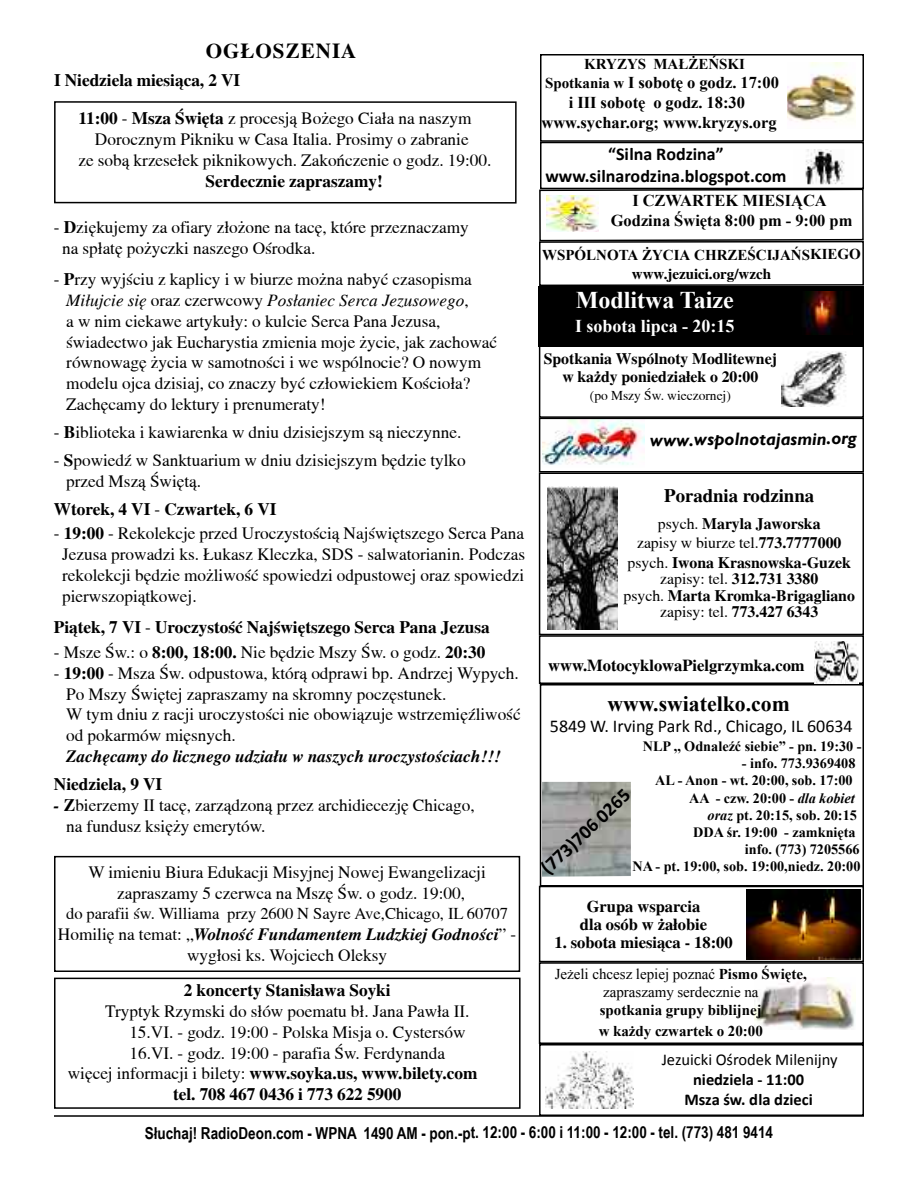
<style>
.page{position:relative;width:918px;height:1188px;background:#fff}
.page>*{position:absolute;margin:0;border:0;box-sizing:border-box;transform-origin:0 0}
.t1{font:700 24px "Times New Roman";color:#fff}
.t2{font:700 21.75px "Times New Roman";color:#000}
.t3{font:700 21px "Toronto";letter-spacing:.05em;color:#000}
.t4{font:700 19.5px "Calibri";color:#000}
.t5{font:700 18.75px "Toronto";color:#000}
.t6{font:700 18px/21.6px "Calibri";color:#000;text-align:center}
.t7{font:18px "Calibri";color:#000}
.t8{font:italic 700 18px "Gill Sans";letter-spacing:-.005em;color:#000}
.t9{font:700 18px "Times New Roman";color:#fff}
.t10{font:17.25px/20.7px "Toronto";color:#000}
.t11{font:700 17.25px "Toronto";color:#000}
.t12{font:italic 700 17.25px "Toronto";color:#000}
.t13{font:700 16.5px/19.8px "Times New Roman";color:#000;text-align:center}
.t14{font:700 16.5px "Arial Narrow";color:#000}
.t15{font:700 16.5px/18px "Toronto";color:#000;text-align:center}
.t16{font:16.5px "Toronto";color:#000}
.t17{font:700 16.5px/19.8px "Calibri";color:#000;text-align:center}
.t18{font:16.5px "Calibri";color:#000}
.t19{font:700 15.75px/19px "Toronto";color:#000;text-align:center}
.t20{font:700 15px/21px "Times New Roman";color:#000}
.t21{font:15px/18px "Times New Roman";color:#000;text-align:center}
.t22{font:700 15px "Toronto";color:#000}
.t23{font:700 14.25px "Times New Roman";color:#000}
.t24{font:13.5px "Toronto";color:#000}
.s1{font-weight:700}
.s2{font-style:italic}
.s3{font-weight:400}
.s4{font-weight:700;font-style:italic}
.s5{font-size:15px}
</style>
<div class="page">
<hr style="left:54px;top:1115px;width:810px;height:2px;background:#000">
<div style="left:539px;top:962px;width:325px;height:82px;border:2px solid #000"></div>
<img style="left:755px;top:978px;width:101px;height:51px">
<div style="left:539px;top:286px;width:325px;height:60px;background:#000"></div>
<div style="left:539px;top:886px;width:325px;height:76px;border:2px solid #000"></div>
<div style="left:539px;top:472px;width:325px;height:163px;border:2px solid #000"></div>
<img style="left:747px;top:889px;width:114px;height:71px">
<img style="left:548px;top:487px;width:69px;height:143px">
<div style="left:539px;top:635px;width:325px;height:49px;border:2px solid #000"></div>
<img style="left:814px;top:641px;width:45px;height:43px">
<svg style="left:538px;top:189px;width:326px;height:98px"></svg>
<div style="left:540px;top:54px;width:324px;height:88px;border:2px solid #000"></div>
<img style="left:787px;top:63px;width:69px;height:60px">
<div style="left:540px;top:142px;width:324px;height:47px;border:2px solid #000"></div>
<img style="left:805px;top:149px;width:40px;height:36px">
<div style="left:539px;top:342px;width:325px;height:76px;border:2px solid #000"></div>
<img style="left:782px;top:351px;width:65px;height:55px">
<img style="left:805px;top:291px;width:33px;height:43px">
<img style="left:543px;top:421px;width:101px;height:44px">
<div style="left:539px;top:418px;width:325px;height:54px;border:2px solid #000"></div>
<div style="left:539px;top:1044px;width:325px;height:72px;border:2px solid #000"></div>
<img style="left:546px;top:1052px;width:87px;height:56px">
<img style="left:543px;top:782px;width:88px;height:95px">
<div style="left:540px;top:684px;width:324px;height:202px;border:2px solid #000"></div>
<div style="left:54px;top:978px;width:467px;height:131px;border:2px solid #000"></div>
<div style="left:54px;top:856px;width:466px;height:116px;border:2px solid #000"></div>
<div style="left:54px;top:101px;width:463px;height:103px;border:2px solid #000"></div>
<p class="t3" style="left:206px;top:39px;width:152px">OG£OSZENIA</p>
<p class="t11" style="left:54px;top:70px;width:188px">I Niedziela miesiąca, 2 VI</p>
<p class="t10" style="left:79px;top:108px;width:394px"><span class="s1">11:00</span> - <span class="s1">Msza Święta</span> z procesją Bożego Ciała na naszym</p>
<p class="t10" style="left:95px;top:129px;width:375px">Dorocznym Pikniku w Casa Italia. Prosimy o zabranie</p>
<p class="t10" style="left:79px;top:150px;width:414px">ze sobą krzesełek piknikowych. Zakończenie o godz. 19:00.</p>
<p class="t11" style="left:206px;top:171px;width:179px">Serdecznie zapraszamy!</p>
<p class="t10" style="left:62px;top:217px;width:408px;text-indent:-8px">- <span class="s1">D</span>ziękujemy za ofiary złożone na tacę, które przeznaczamy na spłatę pożyczki naszego Ośrodka.</p>
<p class="t10" style="left:66px;top:269px;width:432px;text-indent:-12px">- <span class="s1">P</span>rzy wyjściu z kaplicy i w biurze można nabyć czasopisma <span class="s2">Miłujcie się</span> oraz czerwcowy <span class="s2">Posłaniec Serca Jezusowego</span>,<br>a w nim ciekawe artykuły: o kulcie Serca Pana Jezusa, świadectwo jak Eucharystia zmienia moje życie, jak zachować równowagę życia w samotności i we wspólnocie? O nowym modelu ojca dzisiaj, co znaczy być człowiekiem Kościoła?<br>Zachęcamy do lektury i prenumeraty!</p>
<p class="t10" style="left:54px;top:422px;width:409px">- <span class="s1">B</span>iblioteka i kawiarenka w dniu dzisiejszym są nieczynne.</p>
<p class="t10" style="left:66px;top:450px;width:401px;text-indent:-12px">- <span class="s1">S</span>powiedź w Sanktuarium w dniu dzisiejszym będzie tylko przed Mszą Świętą.</p>
<p class="t11" style="left:54px;top:499px;width:224px">Wtorek, 4 VI <span class="s3">-</span> Czwartek, 6 VI</p>
<p class="t10" style="left:62px;top:523px;width:465px;text-align:justify;text-indent:-8px">- <span class="s1">19:00</span> - Rekolekcje przed Uroczystością Najświętszego Serca Pana Jezusa prowadzi ks. Łukasz Kleczka, SDS - salwatorianin. Podczas rekolekcji będzie możliwość spowiedzi odpustowej oraz spowiedzi pierwszopiątkowej.</p>
<p class="t11" style="left:54px;top:618px;width:437px">Piątek, 7 VI <span class="s3">-</span> Uroczystość Najświętszego Serca Pana Jezusa</p>
<p class="t10" style="left:54px;top:642px;width:433px">- Msze Św.: o <span class="s1">8:00, 18:00.</span> Nie będzie Mszy Św. o godz. <span class="s1">20:30</span></p>
<p class="t10" style="left:66px;top:663px;width:456px;text-indent:-12px">- <span class="s1">19:00</span> - Msza Św. odpustowa, którą odprawi bp. Andrzej Wypych.<br>Po Mszy Świętej zapraszamy na skromny poczęstunek.<br>W tym dniu z racji uroczystości nie obowiązuje wstrzemięźliwość od pokarmów mięsnych.</p>
<p class="t12" style="left:66px;top:746px;width:436px">Zachęcamy do licznego udziału w naszych uroczystościach!!!</p>
<p class="t11" style="left:54px;top:774px;width:110px">Niedziela, 9 VI</p>
<p class="t10" style="left:66px;top:795px;width:410px;text-indent:-12px"><span class="s4">-</span> <span class="s1">Z</span>bierzemy II tacę, zarządzoną przez archidiecezję Chicago, na fundusz księży emerytów.</p>
<p class="t10" style="left:88px;top:862px;width:399px;text-align:center">W imieniu Biura Edukacji Misyjnej Nowej Ewangelizacji zapraszamy 5 czerwca na Mszę Św. o godz. 19:00,</p>
<p class="t16" style="left:66px;top:905px;width:444px">do parafii św. Williama przy 2600 N Sayre Ave,Chicago, IL 60707</p>
<p class="t10" style="left:58px;top:924px;width:460px;text-align:center">Homilię na temat: „<span class="s4">Wolność Fundamentem Ludzkiej Godności</span>” - wygłosi ks. Wojciech Oleksy</p>
<p class="t11" style="left:184px;top:981px;width:208px">2 koncerty Stanisława Soyki</p>
<p class="t10" style="left:105px;top:1001px;width:366px">Tryptyk Rzymski do słów poematu bł. Jana Pawła II.</p>
<p class="t10" style="left:129px;top:1022px;width:338px">15.VI. - godz. 19:00 - Polska Misja o. Cystersów</p>
<p class="t10" style="left:129px;top:1042px;width:317px">16.VI. - godz. 19:00 - parafia Św. Ferdynanda</p>
<p class="t11" style="left:68px;top:1064px;width:411px"><span class="s3">więcej informacji i bilety:</span> www.soyka.us, www.bilety.com</p>
<p class="t11" style="left:173px;top:1085px;width:230px">tel. 708 467 0436 i 773 622 5900</p>
<p class="t20" style="left:584px;top:54px;width:162px">KRYZYS MAŁŻEŃSKI</p>
<p class="t13" style="left:542px;top:73px;width:239px"><span class="s5">Spotkania w</span> I sobotę o godz. 17:00 i III sobotę o godz. 18:30 www.sychar.org; www.kryzys.org</p>
<p class="t6" style="left:545px;top:145px;width:243px">“Silna Rodzina” www.silnarodzina.blogspot.com</p>
<p class="t13" style="left:611px;top:190px;width:243px">I CZWARTEK MIESIĄCA<br>Godzina Święta 8:00 pm - 9:00 pm</p>
<p class="t20" style="left:542px;top:244px;width:320px">WSPÓLNOTA ŻYCIA CHRZEŚCIJAŃSKIEGO</p>
<p class="t22" style="left:632px;top:265px;width:141px">www.jezuici.org/wzch</p>
<h1 class="t1" style="left:576px;top:286px;width:159px">Modlitwa Taize</h1>
<p class="t9" style="left:575px;top:316px;width:161px">I sobota lipca - 20:15</p>
<p class="t19" style="left:544px;top:349px;width:235px;line-height:18px">Spotkania Wspólnoty Modlitewnej w każdy poniedziałek o 20:00</p>
<p class="t24" style="left:590px;top:388px;width:142px">(po Mszy Św. wieczornej)</p>
<p class="t8" style="left:650px;top:429px;width:208px">www.wspolnotajasmin.org</p>
<p class="t5" style="left:664px;top:485px;width:151px">Poradnia rodzinna</p>
<p class="t19" style="left:628px;top:514px;width:225px"><span class="s3">psych.</span> Maryla Jaworska<br><span class="s3">zapisy w biurze tel.</span>773.7777000 <span class="s3">psych.</span> Iwona Krasnowska-Guzek</p>
<p class="t19" style="left:624px;top:570px;width:233px;line-height:16.5px"><span class="s3">zapisy: tel.</span> 312.731 3380<br><span class="s3">psych.</span> Marta Kromka-Brigagliano <span class="s3">zapisy: tel.</span> 773.427 6343</p>
<p class="t15" style="left:548px;top:656px;width:258px">www.MotocyklowaPielgrzymka.com</p>
<p class="t2" style="left:607px;top:692px;width:184px">www.swiatelko.com</p>
<p class="t7" style="left:550px;top:718px;width:304px">5849 W. Irving Park Rd., Chicago, IL 60634</p>
<p class="t23" style="left:643px;top:739px;width:220px">NLP ,, Odnaleźć siebie” - pn. 19:30 -</p>
<p class="t23" style="left:742px;top:756px;width:115px">- info. 773.9369408</p>
<p class="t23" style="left:655px;top:773px;width:199px">AL - Anon - wt. 20:00, sob. 17:00</p>
<p class="t23" style="left:689px;top:790px;width:167px">AA - czw. 20:00 - <span class="s2">dla kobiet</span></p>
<p class="t23" style="left:708px;top:807px;width:151px"><span class="s2">oraz</span> pt. 20:15, sob. 20:15</p>
<p class="t23" style="left:693px;top:824px;width:164px">DDA śr. 19:00 - zamknięta</p>
<p class="t23" style="left:745px;top:841px;width:116px">info. (773) 7205566</p>
<p class="t23" style="left:632px;top:858px;width:230px">NA - pt. 19:00, sob. 19:00,niedz. 20:00</p>
<p class="t4" style="left:538px;top:864px;width:116px;rotate:-43deg">(773)706 0265</p>
<p class="t15" style="left:580px;top:897px;width:129px">Grupa wsparcia dla osób w żałobie</p>
<p class="t15" style="left:554px;top:933px;width:180px">1. sobota miesiąca - 18:00</p>
<p class="t21" style="left:555px;top:965px;width:254px">Jeżeli chcesz lepiej poznać <span class="s1">Pismo Święte, </span>zapraszamy serdecznie na</p>
<p class="t20" style="left:599px;top:1000px;width:166px">spotkania grupy biblijnej w każdy czwartek o 20:00</p>
<p class="t18" style="left:662px;top:1053px;width:177px">Jezuicki Ośrodek Milenijny</p>
<p class="t17" style="left:684px;top:1071px;width:130px">niedziela - 11:00<br>Msza św. dla dzieci</p>
<p class="t14" style="left:145px;top:1123px;width:630px">Słuchaj! RadioDeon.com - WPNA 1490 AM - pon.-pt. 12:00 - 6:00 i 11:00 - 12:00 - tel. (773) 481 9414</p>
</div>
